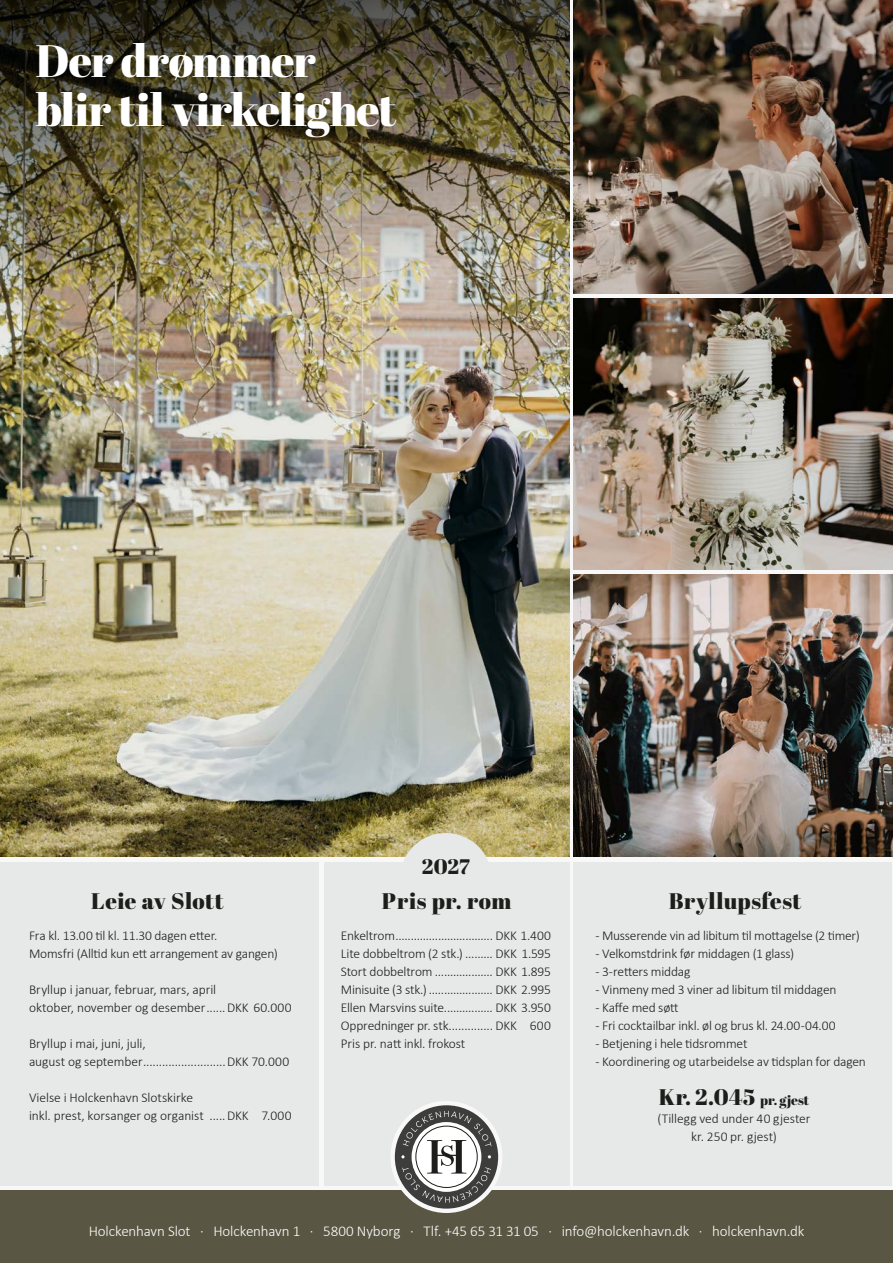
<style>
.page{position:relative;width:893px;height:1263px;background:#fff}
.page>*{position:absolute;margin:0;border:0;box-sizing:border-box;transform-origin:0 0}
.t1{font:45.3px/49.2px "Abril Fatface";letter-spacing:-.015em;color:#fff}
.t2{font:22.5px "Abril Fatface";letter-spacing:.02em;color:#1d1d1b}
.t3{font:21px "Abril Fatface";color:#1d1d1b}
.t4{font:300 15px "Calibri";letter-spacing:-.01em;color:#fff}
.t5{font:300 13.5px/18px "Calibri";letter-spacing:-.01em;color:#1d1d1b}
.s1{font-size:13.5px}
</style>
<div class="page">
<div style="left:0;top:862px;width:318px;height:323px;background:#e6e9e8"></div>
<div style="left:323px;top:862px;width:246px;height:323px;background:#e6e9e8"></div>
<img style="left:574px;top:299px;width:319px;height:271px">
<img style="left:574px;top:574px;width:319px;height:283px">
<img style="left:574px;top:0;width:319px;height:293px">
<div style="left:574px;top:862px;width:318px;height:323px;background:#e6e9e8"></div>
<img style="left:0;top:346px;width:569px;height:511px">
<div style="left:400px;top:833px;width:92px;height:92px;background:#e6e9e8;border-radius:50%"></div>
<img style="left:0;top:0;width:569px;height:346px">
<div style="left:0;top:1190px;width:893px;height:73px;background:#595743"></div>
<div style="left:390px;top:1101px;width:112px;height:112px;background:#f7f8f7;border-radius:50%"></div>
<div style="left:395px;top:1105px;width:103px;height:103px;background:#3d3d3c;border-radius:50%"></div>
<svg style="left:401px;top:1111px;width:90px;height:92px"></svg>
<h1 class="t1" style="left:35px;top:35px;width:362px">Der drømmer blir til virkelighet</h1>
<h2 class="t2" style="left:91px;top:885px;width:134px">Leie av Slott</h2>
<p class="t5" style="left:29px;top:926px;width:250px">Fra kl. 13.00 til kl. 11.30 dagen etter.<br>Momsfri (Alltid kun ett arrangement av gangen)</p>
<p class="t5" style="left:29px;top:980px;width:264px">Bryllup i januar, februar, mars, april<br>oktober, november og desember......DKK 60.000</p>
<p class="t5" style="left:29px;top:1034px;width:262px">Bryllup i mai, juni, juli,<br>august og september..........................DKK 70.000</p>
<p class="t5" style="left:29px;top:1088px;width:264px">Vielse i Holckenhavn Slotskirke<br>inkl. prest, korsanger og organist .....DKK 7.000</p>
<h3 class="t3" style="left:422px;top:852px;width:50px">2027</h3>
<h2 class="t2" style="left:382px;top:885px;width:131px">Pris pr. rom</h2>
<p class="t5" style="left:341px;top:926px;width:212px;text-align:justify">Enkeltrom................................ DKK 1.400<br>Lite dobbeltrom (2 stk.) ......... DKK 1.595<br>Stort dobbeltrom ................... DKK 1.895<br>Minisuite (3 stk.) ..................... DKK 2.995<br>Ellen Marsvins suite................ DKK 3.950<br>Oppredninger pr. stk.............. DKK 600<br>Pris pr. natt inkl. frokost</p>
<h2 class="t2" style="left:669px;top:885px;width:134px">Bryllupsfest</h2>
<p class="t5" style="left:595px;top:926px;width:266px">- Musserende vin ad libitum til mottagelse (2 timer)</p>
<p class="t5" style="left:595px;top:944px;width:200px">- Velkomstdrink før middagen (1 glass)</p>
<p class="t5" style="left:595px;top:962px;width:96px">- 3-retters middag</p>
<p class="t5" style="left:595px;top:980px;width:242px">- Vinmeny med 3 viner ad libitum til middagen</p>
<p class="t5" style="left:595px;top:998px;width:85px">- Kaffe med søtt</p>
<p class="t5" style="left:595px;top:1016px;width:242px">- Fri cocktailbar inkl. øl og brus kl. 24.00-04.00</p>
<p class="t5" style="left:595px;top:1034px;width:153px">- Betjening i hele tidsrommet</p>
<p class="t5" style="left:595px;top:1052px;width:272px">- Koordinering og utarbeidelse av tidsplan for dagen</p>
<h2 class="t2" style="left:659px;top:1081px;width:152px">Kr. 2.045 <span class="s1">pr. gjest</span></h2>
<p class="t5" style="left:658px;top:1109px;width:154px;text-align:center">(Tillegg ved under 40 gjester kr. 250 pr. gjest)</p>
<p class="t4" style="left:89px;top:1222px;width:717px">Holckenhavn Slot · Holckenhavn 1 · 5800 Nyborg · Tlf. +45 65 31 31 05 · info@holckenhavn.dk · holckenhavn.dk</p>
</div>
